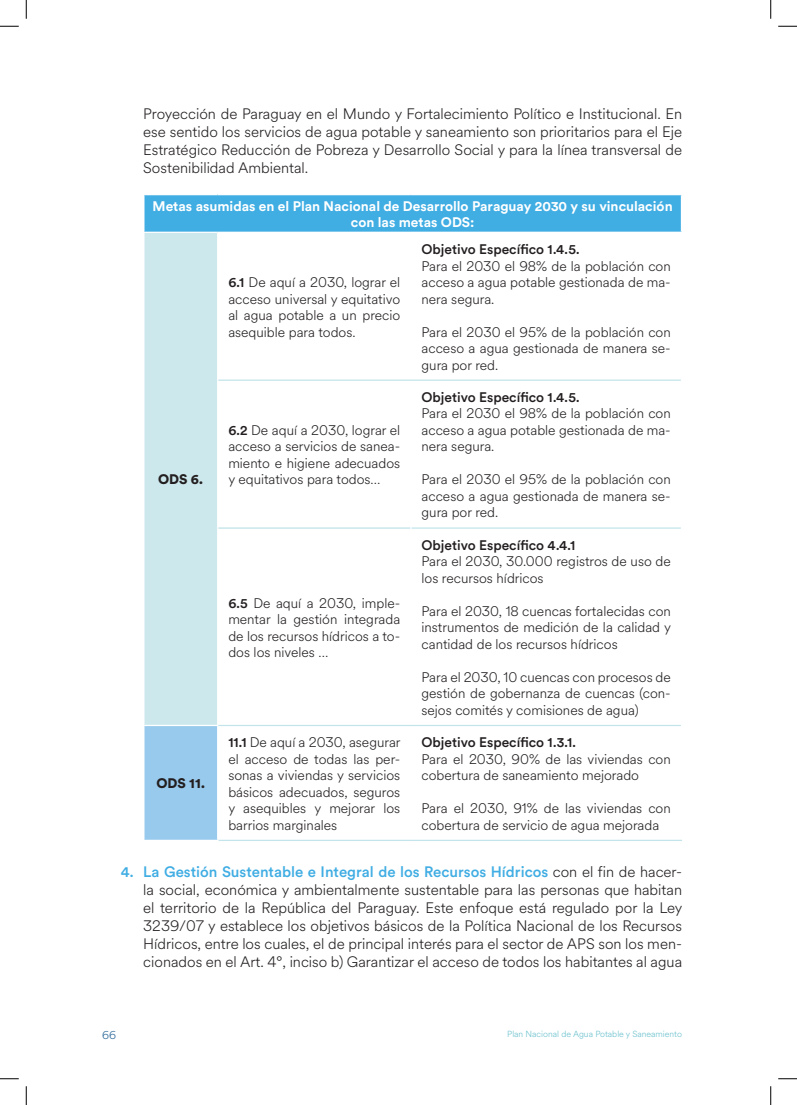
<style>
.page{position:relative;width:797px;height:1105px;background:#fff}
.page>*{position:absolute;margin:0;border:0;box-sizing:border-box;transform-origin:0 0}
.t1{font:300 15px/18px "Circular Spotify Text";color:#231f20;text-align:justify}
.t2{font:300 13.75px/16.5px "Circular Spotify Text";color:#231f20;text-align:justify}
.t3{font:500 13.75px "Circular Std";color:#231f20}
.t4{font:700 13.75px/16.5px "Circular Std";color:#fff;text-align:center}
.t5{font:900 13.75px "Circular Std";color:#231f20}
.t6{font:300 11.25px "Circular Spotify Text";color:#216194}
.t7{font:300 8.75px "Circular Spotify Text";color:#66bfcc}
.s1{font-family:"Circular Std";font-weight:500}
.s2{font-family:"Circular Std";font-weight:500;color:#40ade3}
</style>
<div class="page">
<div style="left:144px;top:195px;width:537px;height:37px;background:#40ade3"></div>
<div style="left:144px;top:232px;width:74px;height:493px;background:#cde8ed"></div>
<div style="left:144px;top:725px;width:74px;height:115px;background:#98caed"></div>
<hr style="left:143px;top:232px;width:75px;height:1px;background:#fff">
<hr style="left:217px;top:233px;width:1px;height:147px;background:#fff">
<hr style="left:217px;top:380px;width:1px;height:148px;background:#fff">
<hr style="left:217px;top:528px;width:1px;height:197px;background:#fff">
<hr style="left:143px;top:725px;width:75px;height:1px;background:#fff">
<hr style="left:217px;top:726px;width:1px;height:114px;background:#fff">
<hr style="left:411px;top:380px;width:270px;height:1px;background:#c3e4ea">
<hr style="left:218px;top:380px;width:193px;height:1px;background:#c3e4ea">
<hr style="left:411px;top:527px;width:270px;height:2px;background:#c3e4ea">
<hr style="left:218px;top:527px;width:192px;height:2px;background:#bee2e9">
<hr style="left:218px;top:725px;width:193px;height:1px;background:#c3e4ea">
<hr style="left:411px;top:725px;width:270px;height:1px;background:#c3e4ea">
<hr style="left:218px;top:840px;width:193px;height:1px;background:#c3e4ea">
<hr style="left:411px;top:840px;width:271px;height:1px;background:#c3e4ea">
<svg style="left:0;top:25px;width:19px;height:2px"></svg>
<svg style="left:778px;top:25px;width:19px;height:2px"></svg>
<svg style="left:0;top:1078px;width:19px;height:1px"></svg>
<svg style="left:778px;top:1078px;width:19px;height:1px"></svg>
<svg style="left:25px;top:0;width:2px;height:19px"></svg>
<svg style="left:25px;top:1086px;width:2px;height:19px"></svg>
<svg style="left:770px;top:0;width:1px;height:19px"></svg>
<svg style="left:770px;top:1086px;width:1px;height:19px"></svg>
<p class="t1" style="left:143px;top:105px;width:540px">Proyección de Paraguay en el Mundo y Fortalecimiento Político e Institucional. En ese sentido los servicios de agua potable y saneamiento son prioritarios para el Eje Estratégico Reducción de Pobreza y Desarrollo Social y para la línea transversal de Sostenibilidad Ambiental.</p>
<p class="t4" style="left:153px;top:197px;width:521px">Metas asumidas en el Plan Nacional de Desarrollo Paraguay 2030 y su vinculación con las metas ODS:</p>
<p class="t5" style="left:158px;top:470px;width:47px">ODS 6.</p>
<p class="t2" style="left:228px;top:274px;width:173px"><span class="s1">6.1</span> De aquí a 2030, lograr el acceso universal y equitativo al agua potable a un precio asequible para todos.</p>
<p class="t2" style="left:228px;top:422px;width:173px"><span class="s1">6.2</span> De aquí a 2030, lograr el acceso a servicios de sanea&shy;miento e higiene adecuados y equitativos para todos…</p>
<p class="t2" style="left:228px;top:595px;width:173px"><span class="s1">6.5</span> De aquí a 2030, imple&shy;mentar la gestión integrada de los recursos hídricos a to&shy;dos los niveles …</p>
<p class="t3" style="left:421px;top:241px;width:160px">Objetivo Específico 1.4.5.</p>
<p class="t2" style="left:421px;top:258px;width:251px">Para el 2030 el 98% de la población con acceso a agua potable gestionada de ma&shy;nera segura.</p>
<p class="t2" style="left:421px;top:324px;width:251px">Para el 2030 el 95% de la población con acceso a agua gestionada de manera se&shy;gura por red.</p>
<p class="t3" style="left:421px;top:388px;width:160px">Objetivo Específico 1.4.5.</p>
<p class="t2" style="left:421px;top:406px;width:251px">Para el 2030 el 98% de la población con acceso a agua potable gestionada de ma&shy;nera segura.</p>
<p class="t2" style="left:421px;top:472px;width:251px">Para el 2030 el 95% de la población con acceso a agua gestionada de manera se&shy;gura por red.</p>
<p class="t3" style="left:421px;top:536px;width:155px">Objetivo Específico 4.4.1</p>
<p class="t2" style="left:421px;top:554px;width:251px">Para el 2030, 30.000 registros de uso de los recursos hídricos</p>
<p class="t2" style="left:421px;top:603px;width:251px">Para el 2030, 18 cuencas fortalecidas con instrumentos de medición de la calidad y cantidad de los recursos hídricos</p>
<p class="t2" style="left:421px;top:669px;width:251px">Para el 2030, 10 cuencas con procesos de gestión de gobernanza de cuencas (con&shy;sejos comités y comisiones de agua)</p>
<p class="t2" style="left:228px;top:734px;width:174px"><span class="s1">11.1</span> De aquí a 2030, asegurar el acceso de todas las per&shy;sonas a viviendas y servicios básicos adecuados, seguros y asequibles y mejorar los barrios marginales</p>
<p class="t3" style="left:421px;top:734px;width:156px">Objetivo Específico 1.3.1.</p>
<p class="t2" style="left:421px;top:751px;width:251px">Para el 2030, 90% de las viviendas con cobertura de saneamiento mejorado</p>
<p class="t2" style="left:421px;top:800px;width:251px">Para el 2030, 91% de las viviendas con cobertura de servicio de agua mejorada</p>
<p class="t1" style="left:143px;top:863px;width:540px;text-indent:-22px"><span class="s2">4. La Gestión Sustentable e Integral de los Recursos Hídricos</span> con el fin de hacer&shy;la social, económica y ambientalmente sustentable para las personas que habitan el territorio de la República del Paraguay. Este enfoque está regulado por la Ley 3239/07 y establece los objetivos básicos de la Política Nacional de los Recursos Hídricos, entre los cuales, el de principal interés para el sector de APS son los men&shy;cionados en el Art. 4°, inciso b) Garantizar el acceso de todos los habitantes al agua</p>
<p class="t5" style="left:156px;top:774px;width:50px">ODS 11.</p>
<p class="t6" style="left:102px;top:1028px;width:15px">66</p>
<p class="t7" style="left:507px;top:1028px;width:176px">Plan Nacional de Agua Potable y Saneamiento</p>
</div>
